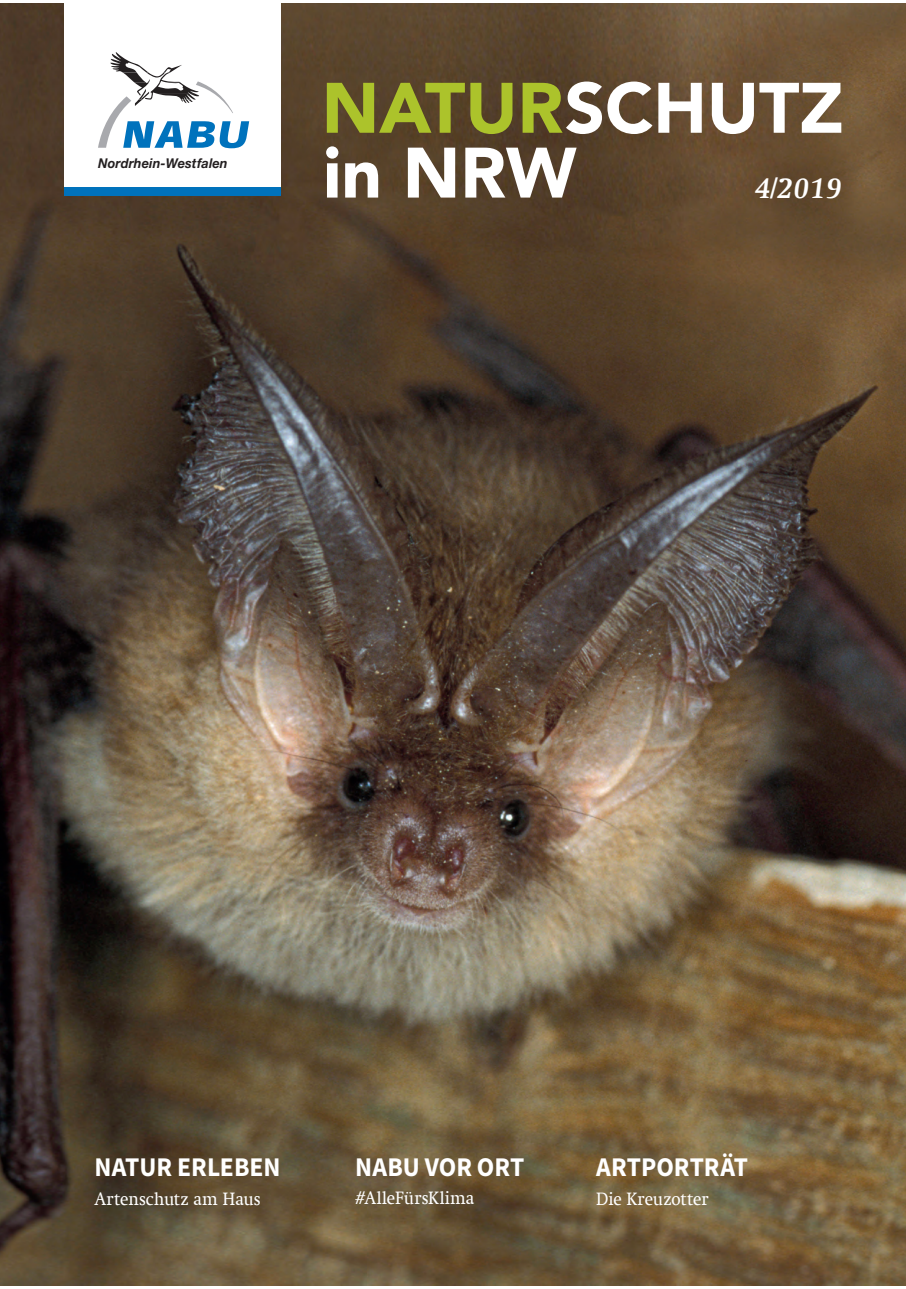
<style>
.page{position:relative;width:906px;height:1289px;background:#fff}
.page>*{position:absolute;margin:0;border:0;box-sizing:border-box;transform-origin:0 0}
.t1{font:900 70.5px/64.8px "Avenir";color:#fff}
.t2{font:italic 700 30px "Swift Com";color:#fff}
.t3{font:700 27px "Source Sans Pro";color:#fff;scale:.95 1}
.t4{font:18px "Swift Com";color:#fff;scale:.95 1}
.t5{font:italic 700 13.5px "Helvetica Neue LT Pro";letter-spacing:.01em;color:#231f20;scale:.95 1}
.s1{color:#acc32b}
</style>
<div class="page">
<img style="left:0;top:3px;width:906px;height:1282px">
<div style="left:64px;top:0;width:217px;height:187px;background:#fff"></div>
<div style="left:64px;top:187px;width:217px;height:9px;background:#0072bc"></div>
<svg style="left:98px;top:52px;width:151px;height:96px"></svg>
<p class="t5" style="left:98px;top:155px;width:138px">Nordrhein-Westfalen</p>
<h1 class="t1" style="left:322px;top:75px;width:523px"><span class="s1">NATUR</span>SCHUTZ in NRW</h1>
<h2 class="t2" style="left:755px;top:169px;width:89px">4/2019</h2>
<h3 class="t3" style="left:94px;top:1149px;width:197px">NATUR ERLEBEN</h3>
<p class="t4" style="left:94px;top:1187px;width:177px">Artenschutz am Haus</p>
<h3 class="t3" style="left:355px;top:1148px;width:180px">NABU VOR ORT</h3>
<p class="t4" style="left:355px;top:1187px;width:127px">#AlleFürsKlima</p>
<h3 class="t3" style="left:596px;top:1149px;width:161px">ARTPORTRÄT</h3>
<p class="t4" style="left:596px;top:1187px;width:120px">Die Kreuzotter</p>
</div>
